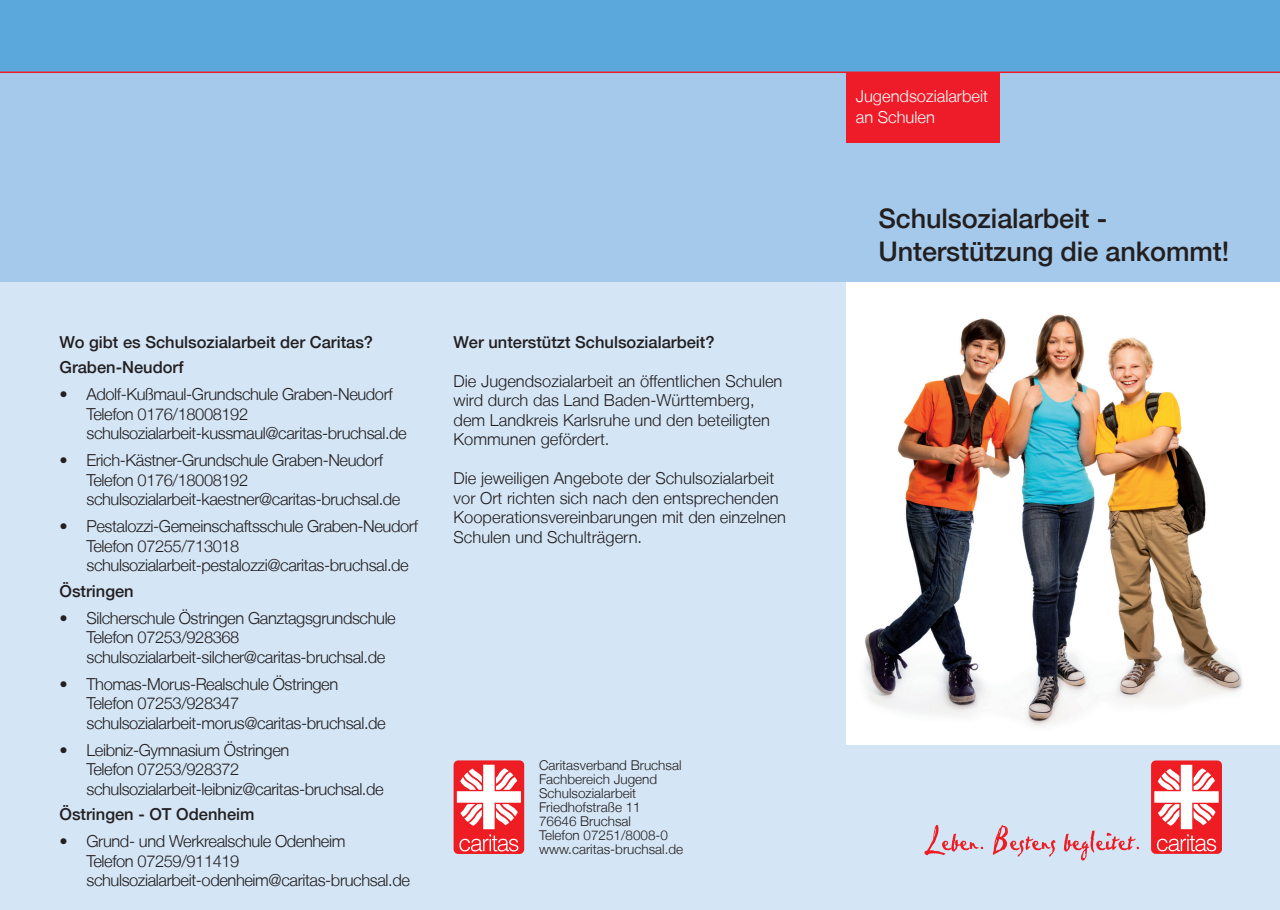
<style>
.page{position:relative;width:1280px;height:910px;background:#fff}
.page>*{position:absolute;margin:0;border:0;box-sizing:border-box;transform-origin:0 0}
.t1{font:500 27px/33px "Helvetica Neue LT";letter-spacing:-.005em;color:#231f20}
.t2{font:300 16.5px/19.5px "Helvetica Neue LT";letter-spacing:-.025em;color:#231f20}
.t3{font:300 16.5px/19.5px "Helvetica Neue LT";color:#231f20}
.t4{font:500 16.5px/25.5px "Helvetica Neue LT";color:#231f20}
.t5{font:300 16.5px/21px "Helvetica Neue LT";color:#fff}
.t6{font:300 13.5px/14px "Helvetica Neue LT";color:#231f20}
</style>
<div class="page">
<div style="left:0;top:0;width:1280px;height:72px;background:#5ba8dc"></div>
<div style="left:0;top:72px;width:1280px;height:234px;background:#a5c9ea"></div>
<div style="left:0;top:282px;width:1280px;height:628px;background:#d4e5f5"></div>
<div style="left:846px;top:72px;width:153px;height:70px;background:#ee1c28"></div>
<hr style="left:0;top:72px;width:1280px;height:1px;background:#ee1c28">
<svg style="left:924px;top:825px;width:59px;height:30px"></svg>
<svg style="left:993px;top:825px;width:62px;height:31px"></svg>
<svg style="left:1064px;top:830px;width:75px;height:30px"></svg>
<div style="left:1151px;top:760px;width:71px;height:94px;background:#ee1d23;border-radius:5px"></div>
<svg style="left:1154px;top:765px;width:65px;height:86px"></svg>
<div style="left:454px;top:760px;width:70px;height:94px;background:#ee1d23;border-radius:5px"></div>
<svg style="left:457px;top:765px;width:64px;height:86px"></svg>
<div style="left:846px;top:282px;width:434px;height:462px;background:#fff"></div>
<img style="left:864px;top:314px;width:379px;height:412px">
<p class="t4" style="left:59px;top:329px;width:315px">Wo gibt es Schulsozialarbeit der Caritas?<br>Graben-Neudorf</p>
<p class="t2" style="left:86px;top:384px;width:322px;text-indent:-27px">• Adolf-Kußmaul-Grundschule Graben-Neudorf<br>Telefon 0176/18008192 schulsozialarbeit-kussmaul@caritas-bruchsal.de</p>
<p class="t2" style="left:86px;top:450px;width:315px;text-indent:-27px">• Erich-Kästner-Grundschule Graben-Neudorf<br>Telefon 0176/18008192 schulsozialarbeit-kaestner@caritas-bruchsal.de</p>
<p class="t2" style="left:86px;top:516px;width:333px;text-indent:-27px">• Pestalozzi-Gemeinschaftsschule Graben-Neudorf<br>Telefon 07255/713018 schulsozialarbeit-pestalozzi@caritas-bruchsal.de</p>
<p class="t4" style="left:59px;top:578px;width:76px">Östringen</p>
<p class="t2" style="left:86px;top:608px;width:311px;text-indent:-27px">• Silcherschule Östringen Ganztagsgrundschule<br>Telefon 07253/928368 schulsozialarbeit-silcher@caritas-bruchsal.de</p>
<p class="t2" style="left:86px;top:674px;width:301px;text-indent:-27px">• Thomas-Morus-Realschule Östringen<br>Telefon 07253/928347 schulsozialarbeit-morus@caritas-bruchsal.de</p>
<p class="t2" style="left:86px;top:740px;width:299px;text-indent:-27px">• Leibniz-Gymnasium Östringen<br>Telefon 07253/928372 schulsozialarbeit-leibniz@caritas-bruchsal.de</p>
<p class="t4" style="left:59px;top:801px;width:197px">Östringen - OT Odenheim</p>
<p class="t2" style="left:86px;top:831px;width:325px;text-indent:-27px">• Grund- und Werkrealschule Odenheim<br>Telefon 07259/911419 schulsozialarbeit-odenheim@caritas-bruchsal.de</p>
<p class="t4" style="left:454px;top:329px;width:263px">Wer unterstützt Schulsozialarbeit?</p>
<p class="t3" style="left:454px;top:371px;width:330px">Die Jugendsozialarbeit an öffentlichen Schulen wird durch das Land Baden-Württemberg, dem Landkreis Karlsruhe und den beteiligten Kommunen gefördert.</p>
<p class="t3" style="left:454px;top:468px;width:334px">Die jeweiligen Angebote der Schulsozialarbeit vor Ort richten sich nach den entsprechenden Kooperationsvereinbarungen mit den einzelnen Schulen und Schulträgern.</p>
<p class="t6" style="left:539px;top:758px;width:146px">Caritasverband Bruchsal<br>Fachbereich Jugend<br>Schulsozialarbeit<br>Friedhofstraße 11<br>76646 Bruchsal<br>Telefon 07251/8008-0 www.caritas-bruchsal.de</p>
<p class="t5" style="left:856px;top:86px;width:134px">Jugendsozialarbeit an Schulen</p>
<h1 class="t1" style="left:878px;top:201px;width:352px">Schulsozialarbeit -<br>Unterstützung die ankommt!</h1>
</div>
